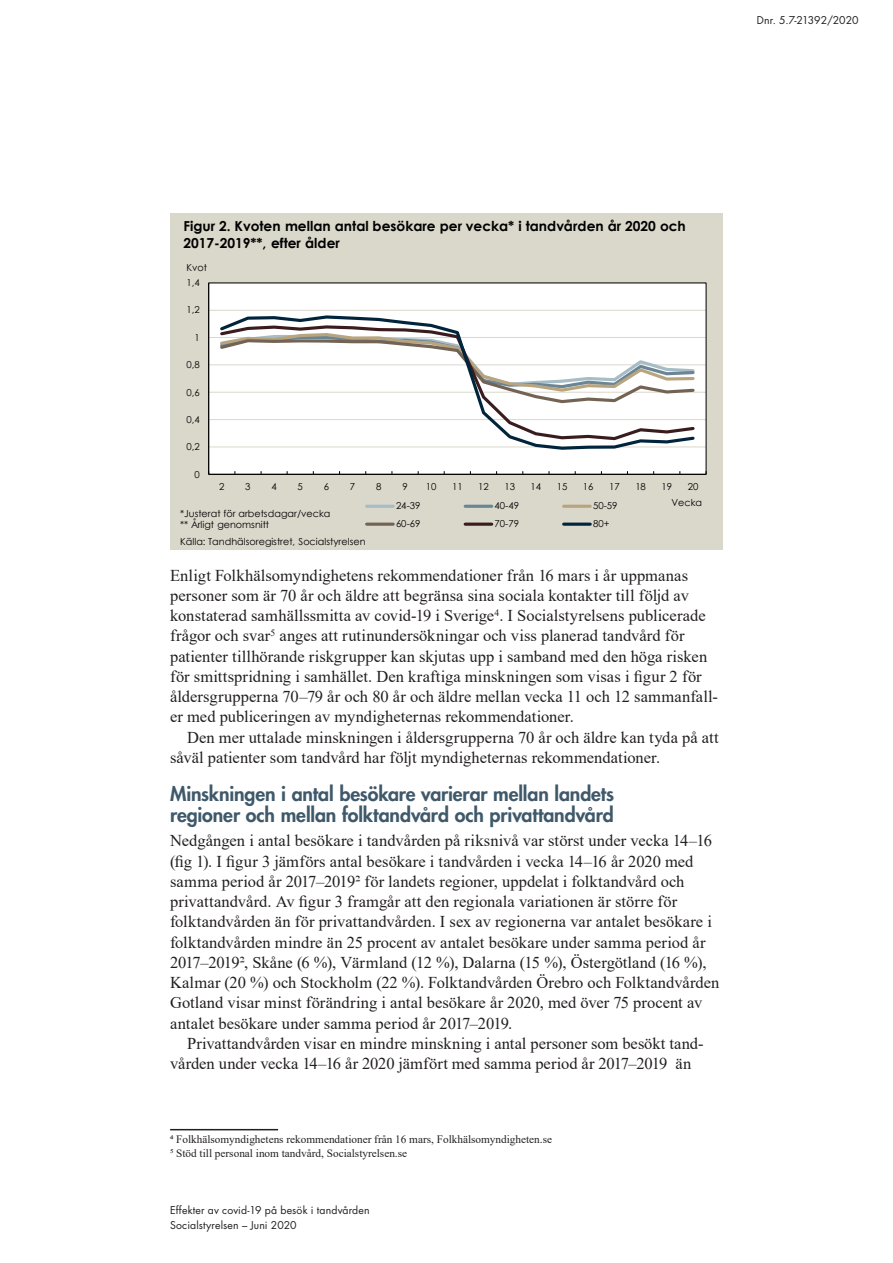
<style>
.page{position:relative;width:893px;height:1263px;background:#fff}
.page>*{position:absolute;margin:0;border:0;box-sizing:border-box;transform-origin:0 0}
.Rubrik_2{font:800 19.5px/21px "Futura Std";letter-spacing:-.005em;color:#3f596b}
.Brödtext_indrag{font:16.5px/20.2px "Times New Roman";letter-spacing:.005em;color:#231f20}
.Brödtext{font:16.5px/20.2px "Times New Roman";color:#231f20}
.t1{font:700 13.8px/17px "Century Gothic";color:#000}
.Fotnotstext{font:11.25px "Times New Roman";color:#231f20}
.t2{font:10.5px/15px "Futura Std";letter-spacing:.01em;color:#231f20}
.t3{font:10.5px "Futura Std";letter-spacing:-.01em;color:#231f20}
.t4{font:9.6px/11.7px "Century Gothic";color:#000}
</style>
<div class="page">
<hr style="left:170px;top:1129px;width:108px;height:1px;background:#231f20">
<div style="left:170px;top:213px;width:553px;height:336px;background:#dad7cb"></div>
<div style="left:209px;top:283px;width:497px;height:191px;background:#fff"></div>
<hr style="left:209px;top:447px;width:497px;height:1px;background:#dad7cb">
<hr style="left:209px;top:419px;width:497px;height:1px;background:#dad7cb">
<hr style="left:209px;top:392px;width:497px;height:1px;background:#dad7cb">
<hr style="left:209px;top:365px;width:497px;height:1px;background:#dad7cb">
<hr style="left:209px;top:337px;width:497px;height:1px;background:#dad7cb">
<hr style="left:209px;top:310px;width:497px;height:1px;background:#dad7cb">
<hr style="left:208px;top:283px;width:1px;height:191px;background:#000">
<hr style="left:209px;top:474px;width:497px;height:1px;background:#000">
<svg style="left:218px;top:315px;width:479px;height:135px"></svg>
<hr style="left:367px;top:505px;width:26px;height:3px;background:#a6bcc6">
<hr style="left:465px;top:505px;width:27px;height:3px;background:#6a8594">
<hr style="left:564px;top:505px;width:26px;height:3px;background:#b8a580">
<hr style="left:367px;top:523px;width:26px;height:3px;background:#736354">
<hr style="left:465px;top:523px;width:27px;height:3px;background:#3b1c1e">
<hr style="left:564px;top:523px;width:26px;height:3px;background:#00243c">
<p class="t3" style="left:757px;top:13px;width:103px">Dnr. 5.7-21392/2020</p>
<p class="t1" style="left:184px;top:217px;width:504px">Figur 2. Kvoten mellan antal besökare per vecka* i tandvården år 2020 och<br>2017-2019**, efter ålder</p>
<p class="t4" style="left:187px;top:262px;width:22px">Kvot</p>
<p class="t4" style="left:186px;top:277px;width:15px">1,4</p>
<p class="t4" style="left:186px;top:304px;width:15px">1,2</p>
<p class="t4" style="left:194px;top:331px;width:7px">1</p>
<p class="t4" style="left:186px;top:359px;width:15px">0,8</p>
<p class="t4" style="left:186px;top:386px;width:15px">0,6</p>
<p class="t4" style="left:186px;top:413px;width:15px">0,4</p>
<p class="t4" style="left:186px;top:441px;width:15px">0,2</p>
<p class="t4" style="left:194px;top:468px;width:7px">0</p>
<p class="t4" style="left:219px;top:481px;width:7px">2</p>
<p class="t4" style="left:245px;top:481px;width:7px">3</p>
<p class="t4" style="left:271px;top:481px;width:7px">4</p>
<p class="t4" style="left:298px;top:481px;width:7px">5</p>
<p class="t4" style="left:324px;top:481px;width:7px">6</p>
<p class="t4" style="left:350px;top:481px;width:7px">7</p>
<p class="t4" style="left:376px;top:481px;width:7px">8</p>
<p class="t4" style="left:402px;top:481px;width:7px">9</p>
<p class="t4" style="left:426px;top:481px;width:12px">10</p>
<p class="t4" style="left:452px;top:481px;width:12px">11</p>
<p class="t4" style="left:478px;top:481px;width:12px">12</p>
<p class="t4" style="left:504px;top:481px;width:12px">13</p>
<p class="t4" style="left:531px;top:481px;width:12px">14</p>
<p class="t4" style="left:557px;top:481px;width:12px">15</p>
<p class="t4" style="left:583px;top:481px;width:12px">16</p>
<p class="t4" style="left:609px;top:481px;width:12px">17</p>
<p class="t4" style="left:635px;top:481px;width:12px">18</p>
<p class="t4" style="left:661px;top:481px;width:12px">19</p>
<p class="t4" style="left:688px;top:481px;width:12px">20</p>
<p class="t4" style="left:671px;top:496px;width:32px">Vecka</p>
<p class="t4" style="left:396px;top:500px;width:26px">24-39</p>
<p class="t4" style="left:494px;top:500px;width:26px">40-49</p>
<p class="t4" style="left:593px;top:500px;width:26px">50-59</p>
<p class="t4" style="left:396px;top:518px;width:26px">60-69</p>
<p class="t4" style="left:494px;top:518px;width:26px">70-79</p>
<p class="t4" style="left:593px;top:518px;width:18px">80+</p>
<p class="t4" style="left:180px;top:507px;width:152px">*Justerat för arbetsdagar/vecka ** Årligt genomsnitt</p>
<p class="Brödtext_indrag" style="left:170px;top:564px;width:537px">Enligt Folkhälsomyndighetens rekommendationer från 16 mars i år uppmanas personer som är 70 år och äldre att begränsa sina sociala kontakter till följd av konstaterad samhällssmitta av covid-19 i Sverige<sup>4</sup>. I Socialstyrelsens publicerade</p>
<p class="Brödtext_indrag" style="left:170px;top:625px;width:549px">frågor och svar<sup>5</sup> anges att rutinundersökningar och viss planerad tandvård för patienter tillhörande riskgrupper kan skjutas upp i samband med den höga risken för smittspridning i samhället. Den kraftiga minskningen som visas i figur 2 för åldersgrupperna 70–79 år och 80 år och äldre mellan vecka 11 och 12 sammanfall&shy;er med publiceringen av myndigheternas rekommendationer.</p>
<p class="Brödtext_indrag" style="left:170px;top:726px;width:550px;text-indent:17px">Den mer uttalade minskningen i åldersgrupperna 70 år och äldre kan tyda på att såväl patienter som tandvård har följt myndigheternas rekommendationer.</p>
<h2 class="Rubrik_2" style="left:170px;top:783px;width:446px">Minskningen i antal besökare varierar mellan landets regioner och mellan folktandvård och privattandvård</h2>
<p class="Brödtext" style="left:170px;top:830px;width:551px">Nedgången i antal besökare i tandvården på riksnivå var störst under vecka 14–16 (fig 1). I figur 3 jämförs antal besökare i tandvården i vecka 14–16 år 2020 med samma period år 2017–20192 för landets regioner, uppdelat i folktandvård och privattandvård. Av figur 3 framgår att den regionala variationen är större för folktandvården än för privattandvården. I sex av regionerna var antalet besökare i folktandvården mindre än 25 procent av antalet besökare under samma period år 2017–20192, Skåne (6 %), Värmland (12 %), Dalarna (15 %), Östergötland (16 %), Kalmar (20 %) och Stockholm (22 %). Folktandvården Örebro och Folktandvården Gotland visar minst förändring i antal besökare år 2020, med över 75 procent av antalet besökare under samma period år 2017–2019.</p>
<p class="Brödtext_indrag" style="left:170px;top:1033px;width:535px;text-indent:17px">Privattandvården visar en mindre minskning i antal personer som besökt tand&shy;vården under vecka 14–16 år 2020 jämfört med samma period år 2017–2019 än</p>
<p class="t4" style="left:180px;top:535px;width:187px">Källa: Tandhälsoregistret, Socialstyrelsen</p>
<p class="Fotnotstext" style="left:170px;top:1131px;width:384px">4 Folkhälsomyndighetens rekommendationer från 16 mars, Folkhälsomyndigheten.se</p>
<p class="Fotnotstext" style="left:170px;top:1145px;width:239px">5 Stöd till personal inom tandvård, Socialstyrelsen.se</p>
<p class="t2" style="left:170px;top:1203px;width:201px">Effekter av covid-19 på besök i tandvården<br>Socialstyrelsen – Juni 2020</p>
</div>
